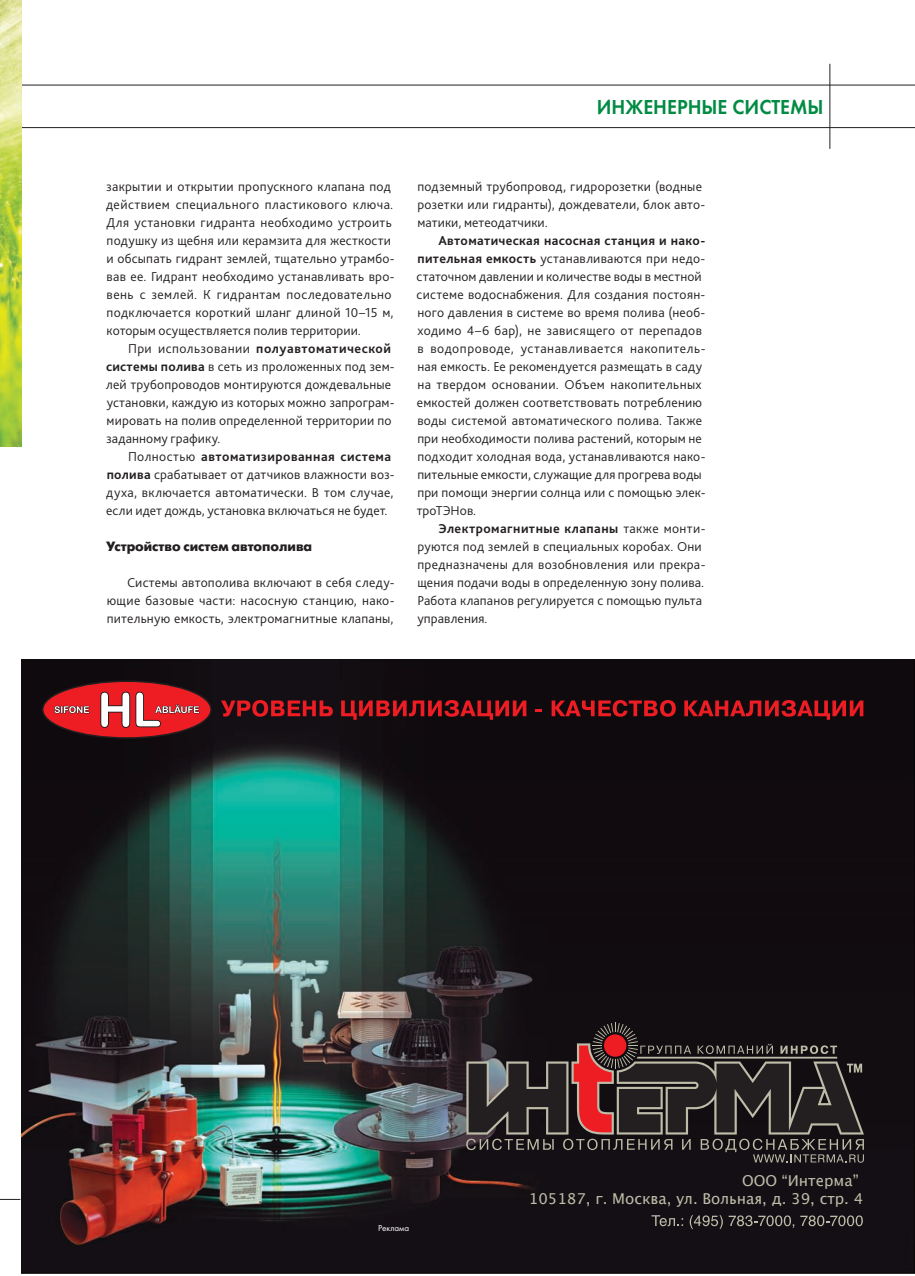
<style>
.page{position:relative;width:915px;height:1276px;background:#fff}
.page>*{position:absolute;margin:0;border:0;box-sizing:border-box;transform-origin:0 0}
.t1{font:21px "Futura Demi";color:#008b43;scale:.95 1}
.t2{font:15px/18px "Lucida Grande";color:#bdbca8}
.t3{font:300 13.5px/18px "Bliss Pro";letter-spacing:.015em;color:#231f20}
.t4{font:700 13.5px "Futura Futuris";color:#231f20}
.t5{font:9px "Futura";color:#fff}
.s1{font-weight:700}
</style>
<div class="page">
<svg style="left:0;top:1199px;width:20px;height:1px"></svg>
<hr style="left:21px;top:85px;width:893px;height:1px;background:#231f20">
<hr style="left:21px;top:127px;width:893px;height:1px;background:#231f20">
<hr style="left:829px;top:64px;width:1px;height:85px;background:#231f20">
<img style="left:0;top:0;width:21px;height:447px">
<img style="left:21px;top:659px;width:893px;height:614px">
<svg style="left:466px;top:1022px;width:397px;height:140px;background:#362b2b"></svg>
<div style="left:603px;top:1034px;width:23px;height:22px;background:#ee1d23;border-radius:50%"></div>
<div style="left:43px;top:681px;width:168px;height:57px;background:#ee1d23;border-radius:50%"></div>
<div style="left:42px;top:680px;width:170px;height:58px;border:2px solid #231f20;border-radius:50%"></div>
<svg style="left:54px;top:706px;width:35px;height:7px"></svg>
<svg style="left:100px;top:691px;width:99px;height:37px"></svg>
<svg style="left:221px;top:700px;width:112px;height:16px;background:#82151b"></svg>
<svg style="left:341px;top:700px;width:185px;height:20px;background:#6f1217"></svg>
<svg style="left:535px;top:709px;width:7px;height:2px"></svg>
<svg style="left:551px;top:700px;width:124px;height:16px;background:#7c1318"></svg>
<svg style="left:684px;top:700px;width:179px;height:20px;background:#6a1116"></svg>
<svg style="left:651px;top:1215px;width:31px;height:11px"></svg>
<svg style="left:689px;top:1215px;width:33px;height:14px"></svg>
<svg style="left:728px;top:1215px;width:66px;height:13px"></svg>
<svg style="left:800px;top:1215px;width:62px;height:11px"></svg>
<h1 class="t1" style="left:596px;top:94px;width:240px">ИНЖЕНЕРНЫЕ СИСТЕМЫ</h1>
<p class="t3" style="left:106px;top:178px;width:290px">закрытии и открытии пропускного клапана под действием специального пластикового ключа.<br>Для установки гидранта необходимо устроить подушку из щебня или керамзита для жесткости и обсыпать гидрант землей, тщательно утрамбо&shy;вав ее. Гидрант необходимо устанавливать вро&shy;вень с землей. К гидрантам последовательно подключается короткий шланг длиной 10–15 м, которым осуществляется полив территории.</p>
<p class="t3" style="left:106px;top:339px;width:290px;text-indent:22px">При использовании <span class="s1">полуавтоматической системы полива</span> в сеть из проложенных под зем&shy;лей трубопроводов монтируются дождевальные установки, каждую из которых можно запрограм&shy;мировать на полив определенной территории по заданному графику.</p>
<p class="t3" style="left:106px;top:447px;width:290px;text-indent:22px">Полностью <span class="s1">автоматизированная система полива</span> срабатывает от датчиков влажности воз&shy;духа, включается автоматически. В том случае, если идет дождь, установка включаться не будет.</p>
<p class="t4" style="left:106px;top:539px;width:207px">Устройство систем автополива</p>
<p class="t3" style="left:107px;top:573px;width:289px;text-align:justify;text-indent:20px">Системы автополива включают в себя следу&shy;ющие базовые части: насосную станцию, нако&shy;пительную емкость, электромагнитные клапаны,</p>
<p class="t3" style="left:417px;top:177px;width:289px">подземный трубопровод, гидророзетки (водные розетки или гидранты), дождеватели, блок авто&shy;матики, метеодатчики.</p>
<p class="t3" style="left:416px;top:231px;width:290px;text-indent:22px"><span class="s1">Автоматическая насосная станция и нако&shy;пительная емкость</span> устанавливаются при недо&shy;статочном давлении и количестве воды в местной системе водоснабжения. Для создания постоян&shy;ного давления в системе во время полива (необ&shy;ходимо 4–6 бар), не зависящего от перепадов в водопроводе, устанавливается накопитель&shy;ная емкость. Ее рекомендуется размещать в саду на твердом основании. Объем накопительных емкостей должен соответствовать потреблению воды системой автоматического полива. Также при необходимости полива растений, которым не подходит холодная вода, устанавливаются нако&shy;пительные емкости, служащие для прогрева воды при помощи энергии солнца или с помощью элек&shy;троТЭНов.</p>
<p class="t3" style="left:417px;top:519px;width:289px;text-indent:21px"><span class="s1">Электромагнитные клапаны</span> также монти&shy;руются под землей в специальных коробах. Они предназначены для возобновления или прекра&shy;щения подачи воды в определенную зону полива.<br>Работа клапанов регулируется с помощью пульта управления.</p>
<p class="t5" style="left:378px;top:1222px;width:32px">Реклама</p>
<p class="t2" style="left:528px;top:1171px;width:336px;text-indent:213px">ООО “Интерма”<br>105187, г. Москва, ул. Вольная, д. 39, стр. 4</p>
</div>
